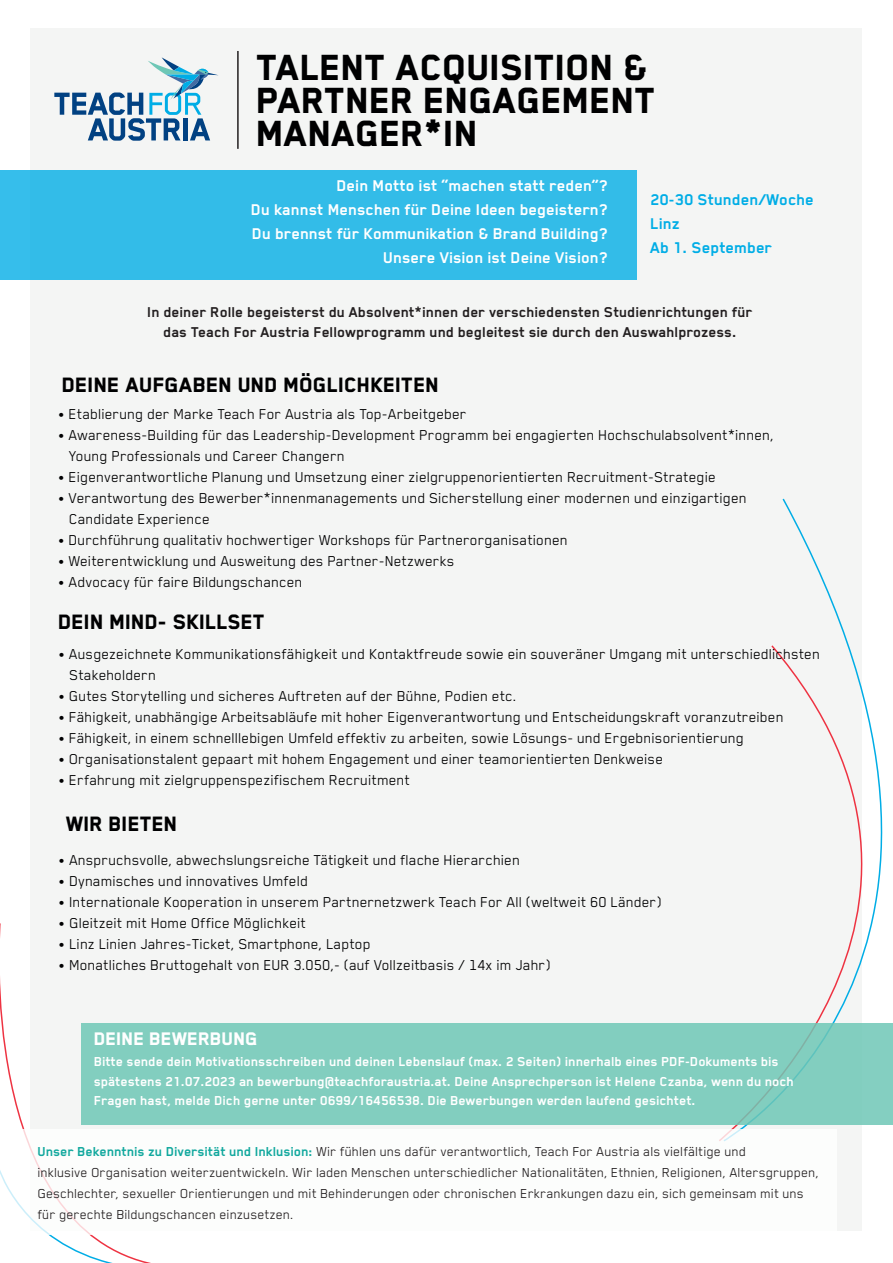
<style>
.page{position:relative;width:893px;height:1263px;background:#fff}
.page>*{position:absolute;margin:0;border:0;box-sizing:border-box;transform-origin:0 0}
.t1{font:800 42px/33px "Blender Pro";color:#000001}
.t2{font:800 24px "Blender Pro";color:#000001}
.t3{font:800 21px "Blender Pro";color:#fff}
.t4{font:700 18px/24px "Blender Pro";color:#fff;text-align:right}
.t5{font:700 18px/24px "Blender Pro";color:#00ade6}
.t6{font:16.5px/21px "Blender Pro";color:#000001}
.t7{font:700 16.5px/19.8px "Blender Pro";color:#231f20;text-align:center}
.t8{font:15px/21px "Blender Pro";color:#231f20}
.t9{font:700 15px/19.5px "Blender Pro";color:#fff}
.s1{font-weight:700;color:#12a89e}
</style>
<div class="page">
<div style="left:31px;top:28px;width:831px;height:1202px;background:#f4f5f4"></div>
<div style="left:0;top:170px;width:637px;height:109px;background:#33bce8"></div>
<svg style="left:54px;top:57px;width:164px;height:84px"></svg>
<hr style="left:237px;top:51px;width:2px;height:98px;background:#231f20">
<svg style="left:722px;top:498px;width:171px;height:631px"></svg>
<div style="left:81px;top:1023px;width:812px;height:101px;background:#82cebf"></div>
<svg style="left:0;top:922px;width:158px;height:341px"></svg>
<svg style="left:0;top:1235px;width:116px;height:28px"></svg>
<div style="left:0;top:1129px;width:836px;height:106px;background:#fff"></div>
<h1 class="t1" style="left:257px;top:51px;width:401px">TALENT ACQUISITION &amp;<br>PARTNER ENGAGEMENT<br>MANAGER*IN</h1>
<p class="t4" style="left:251px;top:173px;width:358px">Dein Motto ist “machen statt reden”?<br>Du kannst Menschen für Deine Ideen begeistern?<br>Du brennst für Kommunikation &amp; Brand Building?<br>Unsere Vision ist Deine Vision?</p>
<p class="t5" style="left:651px;top:187px;width:165px">20-30 Stunden/Woche<br>Linz<br>Ab 1. September</p>
<p class="t7" style="left:148px;top:302px;width:606px">In deiner Rolle begeisterst du Absolvent*innen der verschiedensten Studienrichtungen für das Teach For Austria Fellowprogramm und begleitest sie durch den Auswahlprozess.</p>
<h2 class="t2" style="left:62px;top:372px;width:379px">DEINE AUFGABEN UND MÖGLICHKEITEN</h2>
<p class="t6" style="left:58px;top:403px;width:411px">• Etablierung der Marke Teach For Austria als Top-Arbeitgeber</p>
<p class="t6" style="left:69px;top:424px;width:706px;text-indent:-11px">• Awareness-Building für das Leadership-Development Programm bei engagierten Hochschulabsolvent*innen,<br>Young Professionals und Career Changern</p>
<p class="t6" style="left:58px;top:466px;width:660px">• Eigenverantwortliche Planung und Umsetzung einer zielgruppenorientierten Recruitment-Strategie</p>
<p class="t6" style="left:69px;top:487px;width:679px;text-indent:-11px">• Verantwortung des Bewerber*innenmanagements und Sicherstellung einer modernen und einzigartigen<br>Candidate Experience</p>
<p class="t6" style="left:58px;top:529px;width:511px">• Durchführung qualitativ hochwertiger Workshops für Partnerorganisationen</p>
<p class="t6" style="left:58px;top:550px;width:398px">• Weiterentwicklung und Ausweitung des Partner-Netzwerks</p>
<p class="t6" style="left:58px;top:571px;width:246px">• Advocacy für faire Bildungschancen</p>
<h2 class="t2" style="left:59px;top:609px;width:208px">DEIN MIND- SKILLSET</h2>
<p class="t6" style="left:70px;top:643px;width:752px;text-indent:-11px">• Ausgezeichnete Kommunikationsfähigkeit und Kontaktfreude sowie ein souveräner Umgang mit unterschiedlichsten<br>Stakeholdern</p>
<p class="t6" style="left:58px;top:685px;width:460px">• Gutes Storytelling und sicheres Auftreten auf der Bühne, Podien etc.</p>
<p class="t6" style="left:58px;top:706px;width:727px">• Fähigkeit, unabhängige Arbeitsabläufe mit hoher Eigenverantwortung und Entscheidungskraft voranzutreiben</p>
<p class="t6" style="left:58px;top:727px;width:687px">• Fähigkeit, in einem schnelllebigen Umfeld effektiv zu arbeiten, sowie Lösungs- und Ergebnisorientierung</p>
<p class="t6" style="left:58px;top:748px;width:607px">• Organisationstalent gepaart mit hohem Engagement und einer teamorientierten Denkweise</p>
<p class="t6" style="left:58px;top:769px;width:354px">• Erfahrung mit zielgruppenspezifischem Recruitment</p>
<h2 class="t2" style="left:66px;top:811px;width:113px">WIR BIETEN</h2>
<p class="t6" style="left:59px;top:848px;width:463px">• Anspruchsvolle, abwechslungsreiche Tätigkeit und flache Hierarchien</p>
<p class="t6" style="left:59px;top:869px;width:251px">• Dynamisches und innovatives Umfeld</p>
<p class="t6" style="left:59px;top:890px;width:605px">• Internationale Kooperation in unserem Partnernetzwerk Teach For All (weltweit 60 Länder)</p>
<p class="t6" style="left:59px;top:911px;width:249px">• Gleitzeit mit Home Office Möglichkeit</p>
<p class="t6" style="left:59px;top:933px;width:314px">• Linz Linien Jahres-Ticket, Smartphone, Laptop</p>
<p class="t6" style="left:59px;top:954px;width:494px">• Monatliches Bruttogehalt von EUR 3.050,- (auf Vollzeitbasis / 14x im Jahr)</p>
<p class="t3" style="left:94px;top:1027px;width:165px">DEINE BEWERBUNG</p>
<p class="t9" style="left:94px;top:1051px;width:702px">Bitte sende dein Motivationsschreiben und deinen Lebenslauf (max. 2 Seiten) innerhalb eines PDF-Dokuments bis spätestens 21.07.2023 an bewerbung@teachforaustria.at. Deine Ansprechperson ist Helene Czanba, wenn du noch<br>Fragen hast, melde Dich gerne unter 0699/16456538. Die Bewerbungen werden laufend gesichtet.</p>
<p class="t8" style="left:38px;top:1140px;width:783px"><span class="s1">Unser Bekenntnis zu Diversität und Inklusion:</span> Wir fühlen uns dafür verantwortlich, Teach For Austria als vielfältige und<br>inklusive Organisation weiterzuentwickeln. Wir laden Menschen unterschiedlicher Nationalitäten, Ethnien, Religionen, Altersgruppen, Geschlechter, sexueller Orientierungen und mit Behinderungen oder chronischen Erkrankungen dazu ein, sich gemeinsam mit uns für gerechte Bildungschancen einzusetzen.</p>
</div>
